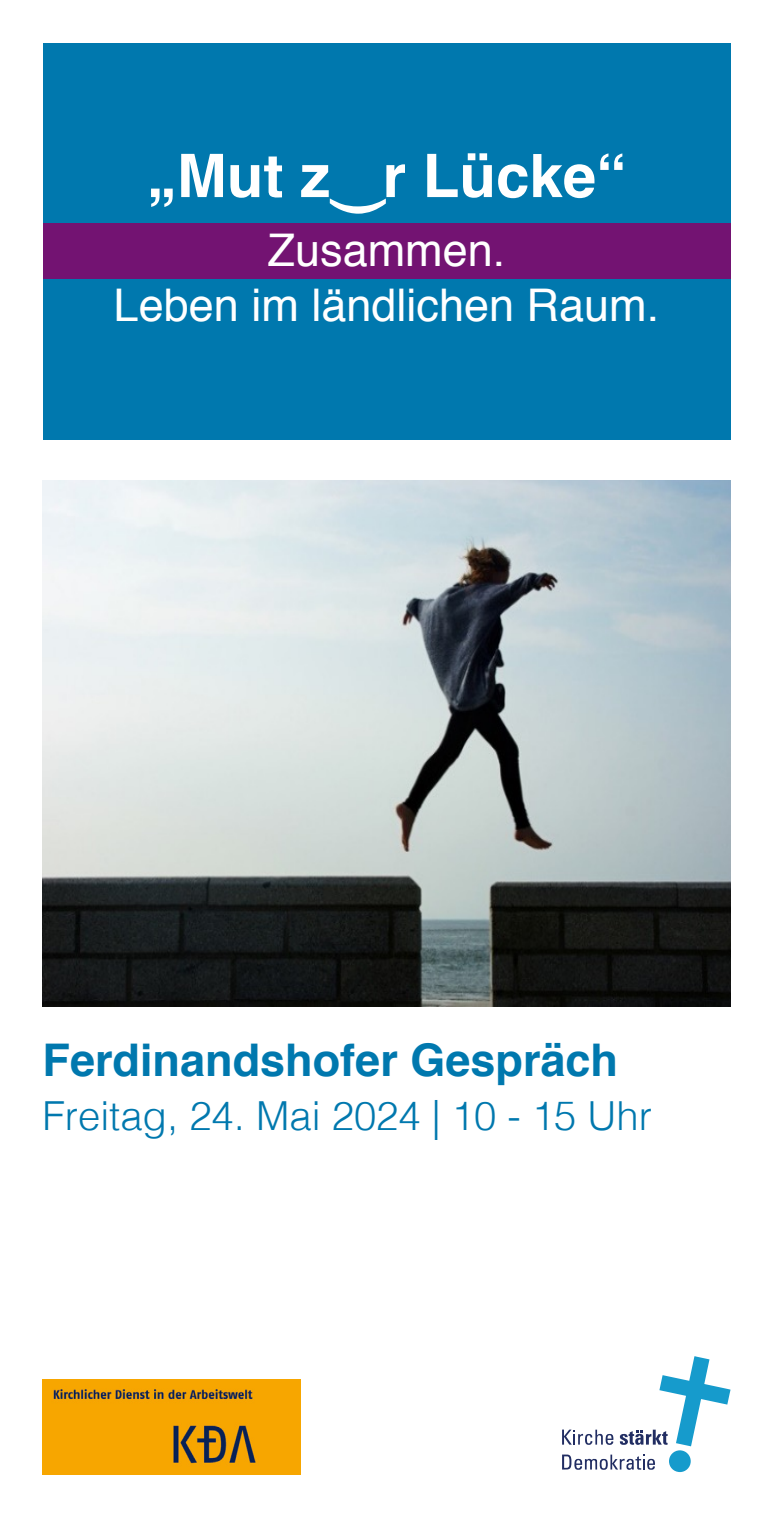
<style>
.page{position:relative;width:773px;height:1517px;background:#fff}
.page>*{position:absolute;margin:0;border:0;box-sizing:border-box;transform-origin:0 0}
.t1{font:700 60px "Helvetica";color:#fff}
.t2{font:45px "Helvetica";color:#fff}
.t3{font:700 45px "Helvetica";color:#0078ae}
.t4{font:300 40px "Helvetica";color:#0078ae}
</style>
<div class="page">
<div style="left:43px;top:43px;width:687px;height:396px;background:#0078ae"></div>
<div style="left:43px;top:224px;width:687px;height:55px;background:#731372"></div>
<div style="left:669px;top:1450px;width:21px;height:22px;background:#169bcc;border-radius:50%"></div>
<svg style="left:619px;top:1356px;width:111px;height:90px"></svg>
<svg style="left:562px;top:1429px;width:51px;height:16px"></svg>
<svg style="left:562px;top:1454px;width:93px;height:16px"></svg>
<img style="left:43px;top:481px;width:687px;height:525px">
<img style="left:43px;top:1380px;width:257px;height:94px">
<p class="t1" style="left:147px;top:127px;width:481px">„Mut z ͜r Lücke“</p>
<p class="t2" style="left:267px;top:216px;width:239px">Zusammen.</p>
<p class="t2" style="left:114px;top:271px;width:547px">Leben im ländlichen Raum.</p>
<p class="t3" style="left:43px;top:1023px;width:577px">Ferdinandshofer Gespräch</p>
<p class="t4" style="left:43px;top:1081px;width:611px">Freitag, 24. Mai 2024 | 10 - 15 Uhr</p>
</div>
